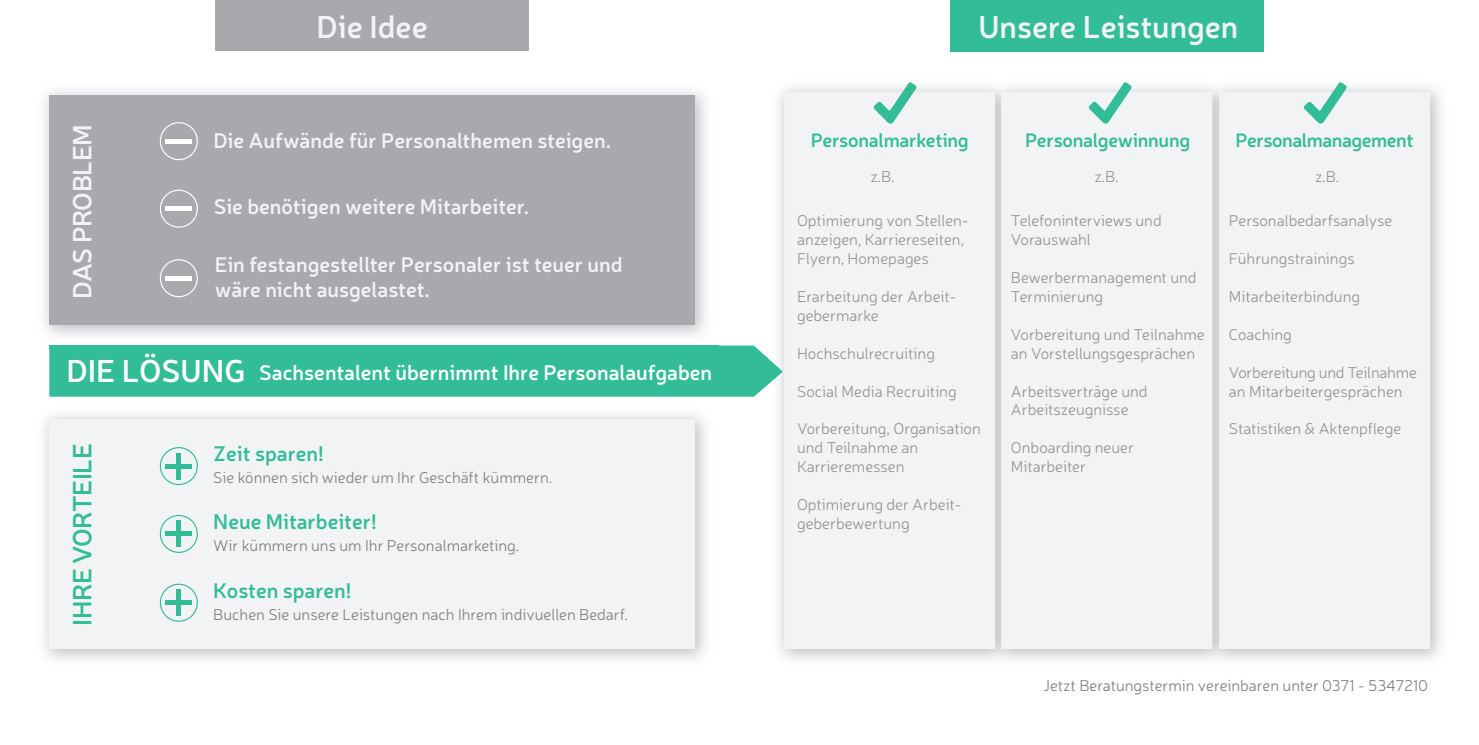
<style>
.page{position:relative;width:1479px;height:745px;background:#fff}
.page>*{position:absolute;margin:0;border:0;box-sizing:border-box;transform-origin:0 0}
.t1{font:600 31.5px "Neris";color:#f2f3f4}
.t2{font:600 31.5px "Neris";color:#fff}
.t3{font:600 26.25px "Neris";letter-spacing:-.02em;color:#32bc98}
.t4{font:600 26.25px "Neris";letter-spacing:-.02em;color:#f2f3f4}
.t5{font:600 21px/25.2px "Neris";color:#f2f3f4}
.t6{font:600 21px "Neris";color:#fff}
.t7{font:600 21px "Neris";color:#32bc98}
.t8{font:600 19.25px "Neris";letter-spacing:-.02em;color:#32bc98}
.t9{font:300 15.75px/18.9px "Neris";color:#939598}
.t10{font:300 15.75px "Neris";color:#808285}
</style>
<div class="page">
<div style="left:784px;top:92px;width:646px;height:556px;background:#f2f3f4"></div>
<div style="left:950px;top:0;width:314px;height:51px;background:#32bc98"></div>
<svg style="left:873px;top:82px;width:43px;height:42px"></svg>
<svg style="left:1088px;top:82px;width:43px;height:42px"></svg>
<svg style="left:1303px;top:82px;width:43px;height:42px"></svg>
<div style="left:49px;top:345px;width:733px;height:51px;background:#32bc98"></div>
<hr style="left:49px;top:345px;width:669px;height:3px;background:#32bc98">
<div style="left:49px;top:96px;width:646px;height:229px;background:#a8a9ad"></div>
<div style="left:49px;top:419px;width:646px;height:229px;background:#f2f3f4"></div>
<svg style="left:160px;top:447px;width:38px;height:38px"></svg>
<svg style="left:160px;top:122px;width:38px;height:38px"></svg>
<svg style="left:160px;top:189px;width:38px;height:38px"></svg>
<svg style="left:160px;top:259px;width:38px;height:38px"></svg>
<svg style="left:160px;top:514px;width:38px;height:38px"></svg>
<svg style="left:160px;top:583px;width:38px;height:38px"></svg>
<div style="left:215px;top:0;width:314px;height:51px;background:#a8a9ad"></div>
<h2 class="t4" style="left:68px;top:298px;width:176px;rotate:-90deg">DAS PROBLEM</h2>
<h1 class="t1" style="left:316px;top:10px;width:113px">Die Idee</h1>
<h3 class="t5" style="left:213px;top:128px;width:399px">Die Aufwände für Personalthemen steigen.</h3>
<h3 class="t5" style="left:214px;top:194px;width:317px">Sie benötigen weitere Mitarbeiter.</h3>
<h3 class="t5" style="left:215px;top:252px;width:409px">Ein festangestellter Personaler ist teuer und wäre nicht ausgelastet.</h3>
<h1 class="t2" style="left:66px;top:353px;width:180px">DIE LÖSUNG</h1>
<h3 class="t6" style="left:259px;top:360px;width:454px">Sachsentalent übernimmt Ihre Personalaufgaben</h3>
<h2 class="t3" style="left:68px;top:625px;width:184px;rotate:-90deg">IHRE VORTEILE</h2>
<h3 class="t7" style="left:213px;top:442px;width:112px">Zeit sparen!</h3>
<p class="t10" style="left:213px;top:471px;width:340px">Sie können sich wieder um Ihr Geschäft kümmern.</p>
<h3 class="t7" style="left:213px;top:509px;width:165px">Neue Mitarbeiter!</h3>
<p class="t10" style="left:213px;top:539px;width:308px">Wir kümmern uns um Ihr Personalmarketing.</p>
<h3 class="t7" style="left:213px;top:578px;width:140px">Kosten sparen!</h3>
<p class="t10" style="left:213px;top:607px;width:416px">Buchen Sie unsere Leistungen nach Ihrem indivuellen Bedarf.</p>
<h1 class="t1" style="left:978px;top:10px;width:261px">Unsere Leistungen</h1>
<p class="t8" style="left:810px;top:130px;width:159px">Personalmarketing</p>
<p class="t8" style="left:1025px;top:130px;width:166px">Personalgewinnung</p>
<p class="t8" style="left:1235px;top:130px;width:180px">Personalmanagement</p>
<p class="t9" style="left:870px;top:168px;width:26px">z.B.</p>
<p class="t9" style="left:1094px;top:168px;width:26px">z.B.</p>
<p class="t9" style="left:1314px;top:168px;width:26px">z.B.</p>
<p class="t9" style="left:797px;top:213px;width:173px">Optimierung von Stellen&shy;anzeigen, Karriereseiten,<br>Flyern, Homepages</p>
<p class="t9" style="left:797px;top:288px;width:161px">Erarbeitung der Arbeit&shy;gebermarke</p>
<p class="t9" style="left:797px;top:345px;width:139px">Hochschulrecruiting</p>
<p class="t9" style="left:797px;top:383px;width:161px">Social Media Recruiting</p>
<p class="t9" style="left:797px;top:421px;width:185px">Vorbereitung, Organisation und Teilnahme an<br>Karrieremessen</p>
<p class="t9" style="left:797px;top:496px;width:166px">Optimierung der Arbeit&shy;geberbewertung</p>
<p class="t9" style="left:1010px;top:213px;width:152px">Telefoninterviews und<br>Vorauswahl</p>
<p class="t9" style="left:1010px;top:269px;width:187px">Bewerbermanagement und<br>Terminierung</p>
<p class="t9" style="left:1010px;top:326px;width:195px">Vorbereitung und Teilnahme an Vorstellungsgesprächen</p>
<p class="t9" style="left:1010px;top:383px;width:138px">Arbeitsverträge und<br>Arbeitszeugnisse</p>
<p class="t9" style="left:1010px;top:439px;width:125px">Onboarding neuer<br>Mitarbeiter</p>
<p class="t9" style="left:1228px;top:213px;width:165px">Personalbedarfsanalyse</p>
<p class="t9" style="left:1228px;top:250px;width:127px">Führungstrainings</p>
<p class="t9" style="left:1228px;top:288px;width:133px">Mitarbeiterbindung</p>
<p class="t9" style="left:1228px;top:326px;width:64px">Coaching</p>
<p class="t9" style="left:1228px;top:364px;width:189px">Vorbereitung und Teilnahme an Mitarbeitergesprächen</p>
<p class="t9" style="left:1228px;top:421px;width:174px">Statistiken &amp; Aktenpflege</p>
<p class="t10" style="left:1043px;top:679px;width:386px">Jetzt Beratungstermin vereinbaren unter 0371 - 5347210</p>
</div>
